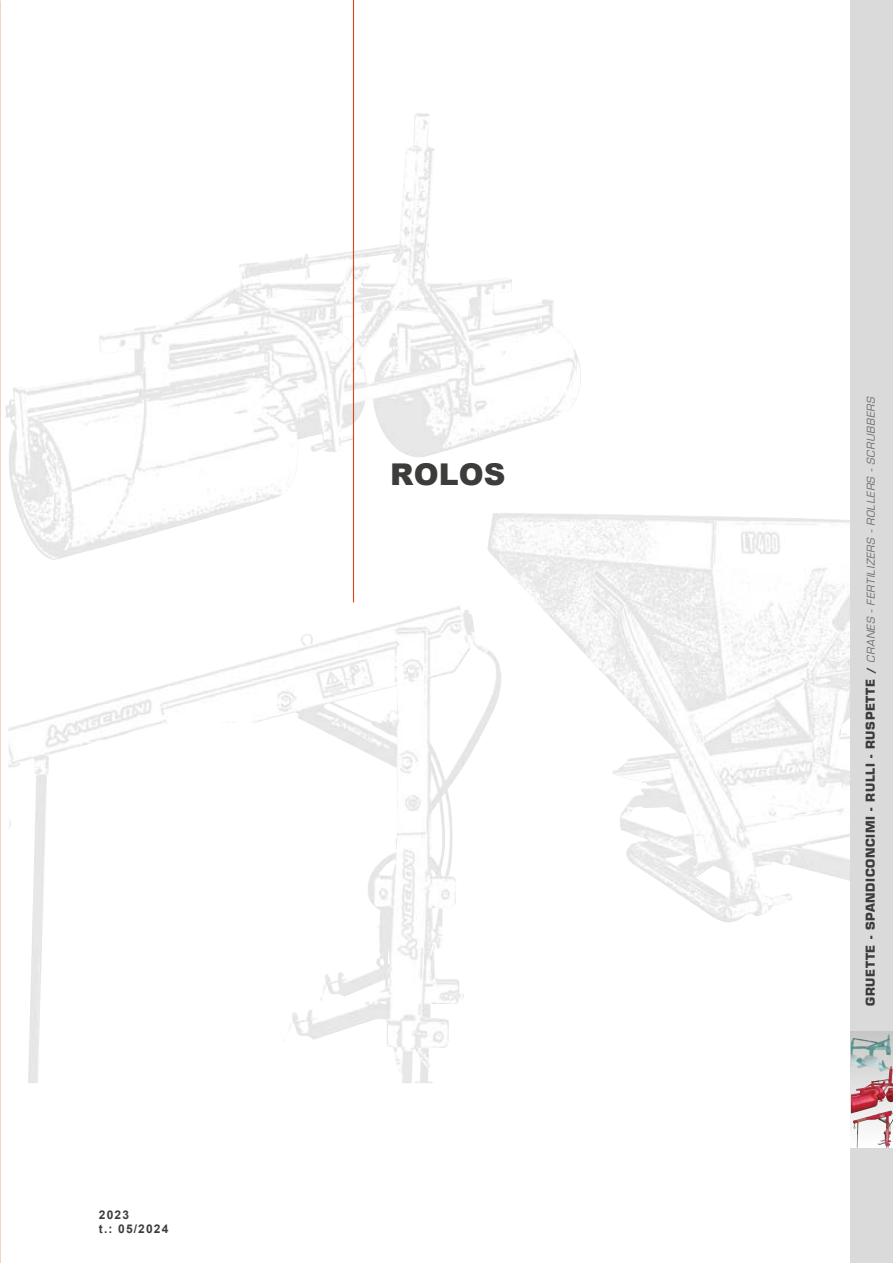
<style>
.page{position:relative;width:893px;height:1263px;background:#fff}
.page>*{position:absolute;margin:0;border:0;box-sizing:border-box;transform-origin:0 0}
.t1{font:900 30px "Arial";color:#3c3c3b}
.t2{font:700 12px "Eurostile LT Std";letter-spacing:.05em;color:#3c3c3b}
.t3{font:700 12px/14.4px "Arial";letter-spacing:.095em;color:#3c3c3b}
.s1{font-size:10.5px}
.s2{font-weight:400;font-style:italic;font-size:10.5px;color:#706f6f}
</style>
<div class="page">
<img style="left:9px;top:606px;width:478px;height:477px">
<img style="left:487px;top:514px;width:363px;height:408px">
<div style="left:850px;top:0;width:43px;height:1263px;background:#dadada"></div>
<div style="left:851px;top:1031px;width:42px;height:117px;background:linear-gradient(to right,#c6c6c6,#c8c8c8)"></div>
<img style="left:851px;top:1066px;width:42px;height:47px">
<img style="left:851px;top:1034px;width:40px;height:38px">
<img style="left:5px;top:113px;width:581px;height:450px">
<img style="left:853px;top:1113px;width:40px;height:35px">
<hr style="left:353px;top:0;width:1px;height:602px;background:#e74116">
<h1 class="t1" style="left:390px;top:453px;width:116px">ROLOS</h1>
<p class="t3" style="left:99px;top:1208px;width:71px">2023<br>t.: 05/2024</p>
<p class="t2" style="left:863px;top:1006px;width:611px;rotate:-90deg">GRUETTE - SPANDICONCIMI - RULLI - RUSPETTE <span class="s1">/</span> <span class="s2">CRANES - FERTILIZERS - ROLLERS - SCRUBBERS</span></p>
</div>
